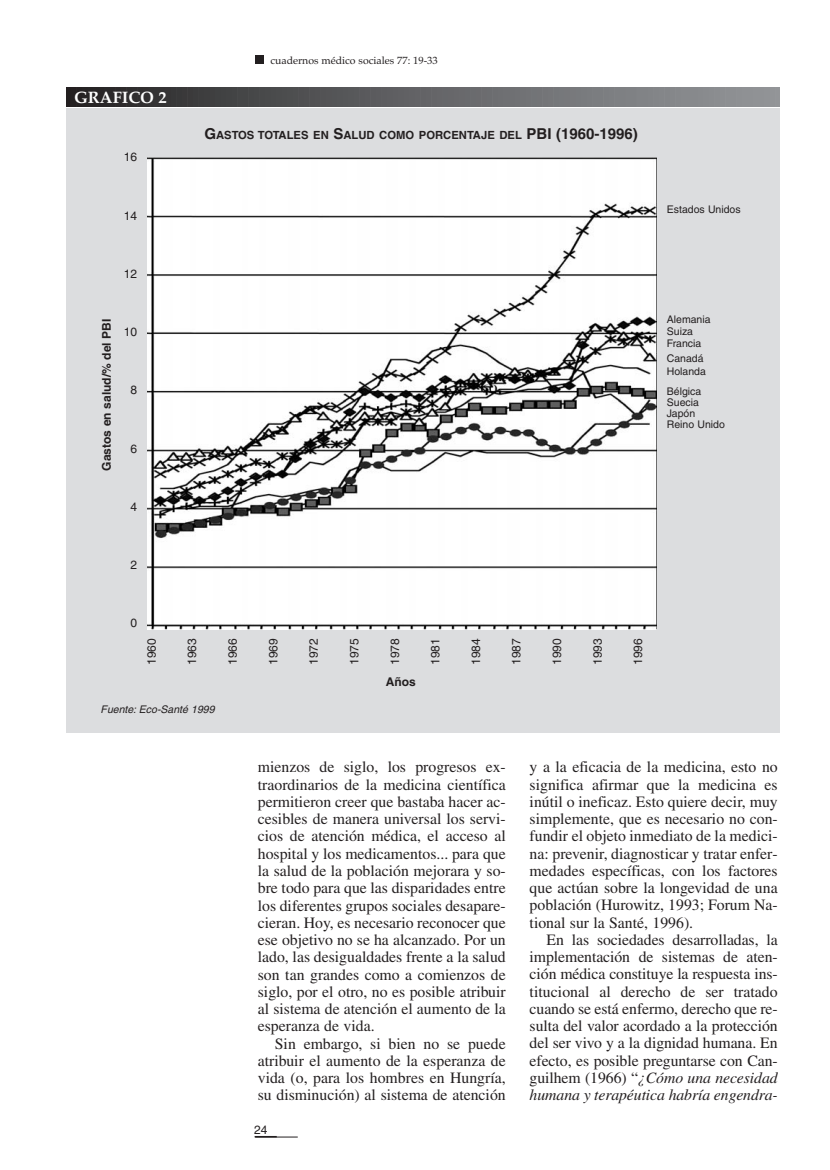
<style>
.page{position:relative;width:830px;height:1170px;background:#fff}
.page>*{position:absolute;margin:0;border:0;box-sizing:border-box;transform-origin:0 0}
.t1{font:700 16.5px "Palatino";color:#fff}
.t2{font:15.75px/17.2px "Times";color:#231f20;text-align:justify}
.t3{font:12px "Helvetica";color:#231f20}
.t4{font:700 12px "Helvetica";color:#231f20}
.t5{font:700 11.25px "Helvetica";color:#231f20}
.t6{font:10.5px/10.8px "Helvetica";color:#231f20}
.t7{font:10.5px "Palatino";color:#231f20}
.t8{font:italic 10.5px "Helvetica";color:#231f20}
.s1{font-size:15px}
.s2{font-style:italic}
</style>
<div class="page">
<hr style="left:255px;top:1136px;width:42px;height:1px;background:#231f20">
<div style="left:255px;top:55px;width:9px;height:9px;background:#231f20"></div>
<hr style="left:254px;top:1135px;width:22px;height:2px;background:#231f20">
<div style="left:66px;top:108px;width:713px;height:625px;background:#dcdddf"></div>
<svg style="left:68px;top:87px;width:710px;height:19px"></svg>
<img style="left:147px;top:158px;width:509px;height:471px">
<p class="t1" style="left:74px;top:87px;width:94px">GRAFICO 2</p>
<p class="t3" style="left:124px;top:153px;width:15px">16</p>
<p class="t3" style="left:124px;top:211px;width:15px">14</p>
<p class="t3" style="left:124px;top:269px;width:15px">12</p>
<p class="t4" style="left:102px;top:470px;width:154px;rotate:-90deg">Gastos en salud/% del PBI</p>
<p class="t3" style="left:124px;top:327px;width:15px">10</p>
<p class="t3" style="left:130px;top:386px;width:8px">8</p>
<p class="t3" style="left:130px;top:444px;width:8px">6</p>
<p class="t3" style="left:130px;top:502px;width:8px">4</p>
<p class="t3" style="left:130px;top:560px;width:8px">2</p>
<p class="t3" style="left:130px;top:618px;width:8px">0</p>
<p class="t7" style="left:270px;top:54px;width:169px">cuadernos médico sociales 77: 19-33</p>
<p class="t5" style="left:204px;top:130px;width:435px"><span class="s1">G</span>ASTOS TOTALES EN <span class="s1">S</span>ALUD COMO PORCENTAJE DEL <span class="s1">PBI (1960-1996)</span></p>
<p class="t3" style="left:147px;top:665px;width:28px;rotate:-90deg">1960</p>
<p class="t3" style="left:187px;top:665px;width:28px;rotate:-90deg">1963</p>
<p class="t3" style="left:228px;top:665px;width:28px;rotate:-90deg">1966</p>
<p class="t3" style="left:268px;top:665px;width:28px;rotate:-90deg">1969</p>
<p class="t3" style="left:309px;top:665px;width:28px;rotate:-90deg">1972</p>
<p class="t3" style="left:349px;top:665px;width:28px;rotate:-90deg">1975</p>
<p class="t3" style="left:390px;top:665px;width:28px;rotate:-90deg">1978</p>
<p class="t3" style="left:430px;top:665px;width:28px;rotate:-90deg">1981</p>
<p class="t3" style="left:471px;top:665px;width:28px;rotate:-90deg">1984</p>
<p class="t3" style="left:511px;top:665px;width:28px;rotate:-90deg">1987</p>
<p class="t3" style="left:552px;top:665px;width:28px;rotate:-90deg">1990</p>
<p class="t3" style="left:592px;top:665px;width:28px;rotate:-90deg">1993</p>
<p class="t3" style="left:633px;top:665px;width:28px;rotate:-90deg">1996</p>
<p class="t4" style="left:386px;top:676px;width:31px">Años</p>
<p class="t8" style="left:100px;top:705px;width:115px">Fuente: Eco-Santé 1999</p>
<p class="t6" style="left:666px;top:205px;width:75px">Estados Unidos</p>
<p class="t6" style="left:666px;top:315px;width:45px;line-height:11.2px">Alemania<br>Suiza</p>
<p class="t6" style="left:666px;top:336px;width:38px;line-height:15.5px">Francia<br>Canadá</p>
<p class="t6" style="left:666px;top:362px;width:41px;line-height:20.2px">Holanda<br>Bélgica</p>
<p class="t6" style="left:666px;top:398px;width:60px">Suecia<br>Japón<br>Reino Unido</p>
<p class="t2" style="left:258px;top:760px;width:249px">mienzos de siglo, los progresos ex&shy;traordinarios de la medicina científica permitieron creer que bastaba hacer ac&shy;cesibles de manera universal los servi&shy;cios de atención médica, el acceso al hospital y los medicamentos... para que la salud de la población mejorara y so&shy;bre todo para que las disparidades entre los diferentes grupos sociales desapare&shy;cieran. Hoy, es necesario reconocer que ese objetivo no se ha alcanzado. Por un lado, las desigualdades frente a la salud son tan grandes como a comienzos de siglo, por el otro, no es posible atribuir al sistema de atención el aumento de la esperanza de vida.</p>
<p class="t2" style="left:258px;top:1036px;width:249px;text-indent:17px">Sin embargo, si bien no se puede atribuir el aumento de la esperanza de vida (o, para los hombres en Hungría, su disminución) al sistema de atención</p>
<p class="t3" style="left:254px;top:1124px;width:15px">24</p>
<p class="t2" style="left:529px;top:760px;width:249px">y a la eficacia de la medicina, esto no significa afirmar que la medicina es inútil o ineficaz. Esto quiere decir, muy simplemente, que es necesario no con&shy;fundir el objeto inmediato de la medici&shy;na: prevenir, diagnosticar y tratar enfer&shy;medades específicas, con los factores que actúan sobre la longevidad de una población (Hurowitz, 1993; Forum Na&shy;tional sur la Santé, 1996).</p>
<p class="t2" style="left:529px;top:932px;width:249px;text-indent:17px">En las sociedades desarrolladas, la implementación de sistemas de aten&shy;ción médica constituye la respuesta ins&shy;titucional al derecho de ser tratado cuando se está enfermo, derecho que re&shy;sulta del valor acordado a la protección del ser vivo y a la dignidad humana. En efecto, es posible preguntarse con Can&shy;guilhem (1966) “<span class="s2">¿Cómo una necesidad humana y terapéutica habría engendra-</span></p>
</div>
